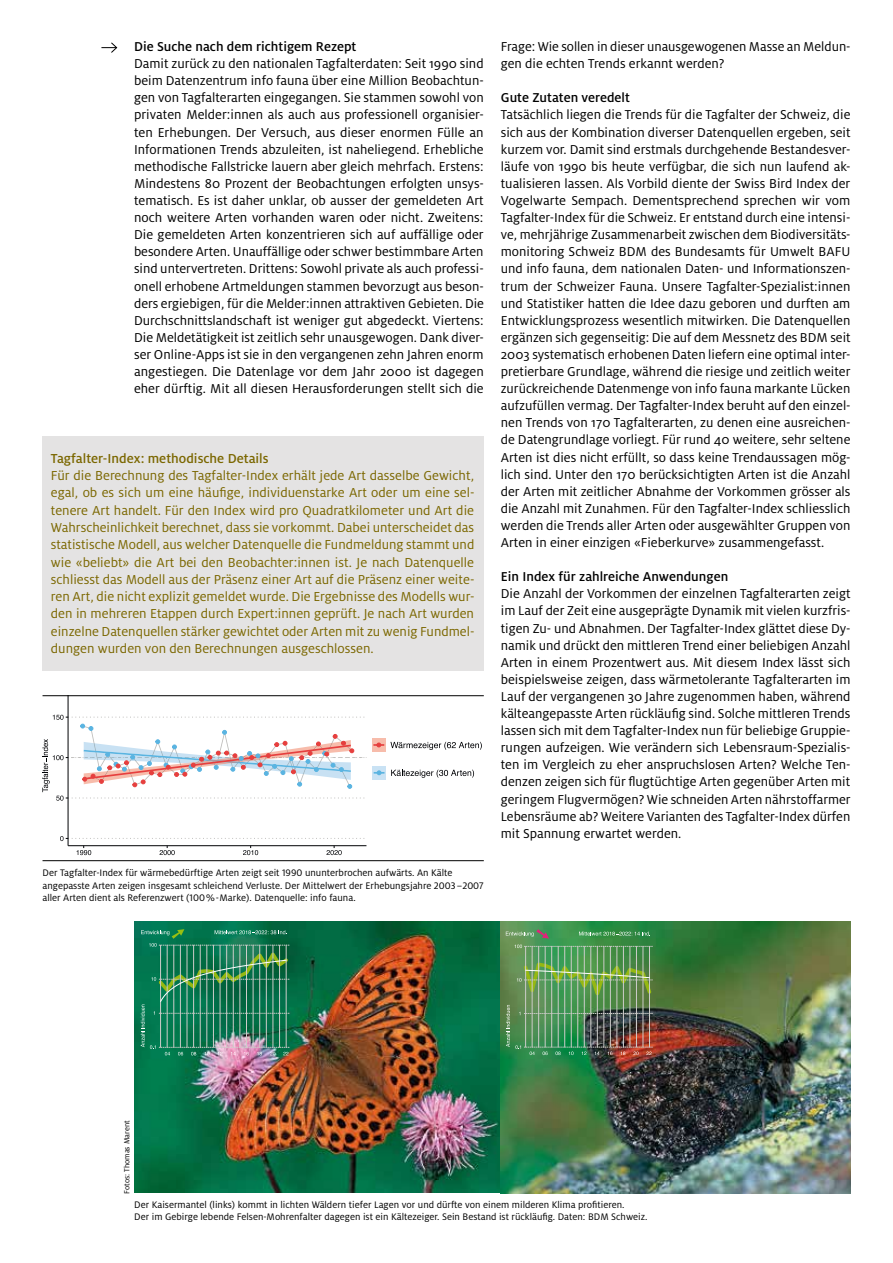
<style>
.page{position:relative;width:893px;height:1263px;background:#fff}
.page>*{position:absolute;margin:0;border:0;box-sizing:border-box;transform-origin:0 0}
.t1{font:14.4px/17.2px "Milo LF";color:#7b6700;text-align:justify}
.t2{font:500 14.4px "Milo LF";color:#7b6700}
.t3{font:14.25px/17.1px "Milo";color:#000;text-align:justify}
.t4{font:500 14.25px "Milo";color:#000}
.t5{font:10.5px/12.6px "Milo LF";color:#000}
.t6{font:8.25px "Milo";color:#000}
</style>
<div class="page">
<svg style="left:101px;top:42px;width:17px;height:11px"></svg>
<img style="left:134px;top:921px;width:367px;height:272px">
<img style="left:501px;top:921px;width:349px;height:272px">
<div style="left:43px;top:436px;width:441px;height:234px;background:#e4e3e3"></div>
<img style="left:141px;top:929px;width:148px;height:126px">
<hr style="left:525px;top:946px;width:1px;height:101px;background:#cdccc9">
<hr style="left:532px;top:946px;width:1px;height:101px;background:#cdccc9">
<hr style="left:538px;top:946px;width:1px;height:101px;background:#cdccc9">
<hr style="left:545px;top:946px;width:1px;height:101px;background:#cdccc9">
<hr style="left:551px;top:946px;width:1px;height:101px;background:#cdccc9">
<hr style="left:558px;top:946px;width:1px;height:101px;background:#cdccc9">
<hr style="left:564px;top:946px;width:1px;height:101px;background:#cdccc9">
<hr style="left:571px;top:946px;width:1px;height:101px;background:#cdccc9">
<hr style="left:577px;top:946px;width:1px;height:101px;background:#cdccc9">
<hr style="left:584px;top:946px;width:1px;height:101px;background:#cdccc9">
<hr style="left:591px;top:946px;width:1px;height:101px;background:#cdccc9">
<hr style="left:597px;top:946px;width:1px;height:101px;background:#cdccc9">
<hr style="left:604px;top:946px;width:1px;height:101px;background:#cdccc9">
<hr style="left:610px;top:946px;width:1px;height:101px;background:#cdccc9">
<hr style="left:617px;top:946px;width:1px;height:101px;background:#cdccc9">
<hr style="left:623px;top:946px;width:1px;height:101px;background:#cdccc9">
<hr style="left:630px;top:946px;width:1px;height:101px;background:#cdccc9">
<hr style="left:636px;top:946px;width:1px;height:101px;background:#cdccc9">
<hr style="left:643px;top:946px;width:1px;height:101px;background:#cdccc9">
<hr style="left:649px;top:946px;width:1px;height:101px;background:#cdccc9">
<svg style="left:506px;top:929px;width:43px;height:9px"></svg>
<svg style="left:579px;top:931px;width:71px;height:5px"></svg>
<svg style="left:515px;top:944px;width:138px;height:4px"></svg>
<img style="left:506px;top:960px;width:147px;height:95px">
<hr style="left:68px;top:696px;width:1px;height:150px;background:#000205">
<svg style="left:60px;top:836px;width:306px;height:19px"></svg>
<svg style="left:42px;top:715px;width:440px;height:86px"></svg>
<hr style="left:43px;top:695px;width:441px;height:1px;background:#000">
<hr style="left:43px;top:860px;width:441px;height:1px;background:#000">
<p class="t4" style="left:134px;top:38px;width:224px">Die Suche nach dem richtigem Rezept</p>
<p class="t3" style="left:134px;top:55px;width:351px">Damit zurück zu den nationalen Tagfalterdaten: Seit 1990 sind beim Datenzentrum info fauna über eine Million Beobachtun&shy;gen von Tagfalterarten eingegangen. Sie stammen sowohl von privaten Melder:innen als auch aus professionell organisier&shy;ten Erhebungen. Der Versuch, aus dieser enormen Fülle an Informationen Trends abzuleiten, ist naheliegend. Erhebliche methodische Fallstricke lauern aber gleich mehrfach. Erstens:<br>Mindestens 80 Prozent der Beobachtungen erfolgten unsys&shy;tematisch. Es ist daher unklar, ob ausser der gemeldeten Art noch weitere Arten vorhanden waren oder nicht. Zweitens:<br>Die gemeldeten Arten konzentrieren sich auf auffällige oder besondere Arten. Unauffällige oder schwer bestimmbare Arten sind untervertreten. Drittens: Sowohl private als auch professi&shy;onell erhobene Artmeldungen stammen bevorzugt aus beson&shy;ders ergiebigen, für die Melder:innen attraktiven Gebieten. Die Durchschnittslandschaft ist weniger gut abgedeckt. Viertens:<br>Die Meldetätigkeit ist zeitlich sehr unausgewogen. Dank diver&shy;ser Online-Apps ist sie in den vergangenen zehn Jahren enorm angestiegen. Die Datenlage vor dem Jahr 2000 ist dagegen eher dürftig. Mit all diesen Herausforderungen stellt sich die</p>
<p class="t2" style="left:51px;top:450px;width:219px">Tagfalter-Index: methodische Details</p>
<p class="t1" style="left:51px;top:467px;width:425px">Für die Berechnung des Tagfalter-Index erhält jede Art dasselbe Gewicht, egal, ob es sich um eine häufige, individuenstarke Art oder um eine sel&shy;tenere Art handelt. Für den Index wird pro Quadratkilometer und Art die Wahrscheinlichkeit berechnet, dass sie vorkommt. Dabei unterscheidet das statistische Modell, aus welcher Datenquelle die Fundmeldung stammt und wie «beliebt» die Art bei den Beobachter:innen ist. Je nach Datenquelle schliesst das Modell aus der Präsenz einer Art auf die Präsenz einer weite&shy;ren Art, die nicht explizit gemeldet wurde. Die Ergebnisse des Modells wur&shy;den in mehreren Etappen durch Expert:innen geprüft. Je nach Art wurden einzelne Datenquellen stärker gewichtet oder Arten mit zu wenig Fundmel&shy;dungen wurden von den Berechnungen ausgeschlossen.</p>
<p class="t5" style="left:43px;top:866px;width:443px">Der Tagfalter-Index für wärmebedürftige Arten zeigt seit 1990 ununterbrochen aufwärts. An Kälte angepasste Arten zeigen insgesamt schleichend Verluste. Der Mittelwert der Erhebungsjahre 2003–2007 aller Arten dient als Referenzwert (100%-Marke). Datenquelle: info fauna.</p>
<p class="t3" style="left:501px;top:38px;width:351px">Frage: Wie sollen in dieser unausgewogenen Masse an Meldun&shy;gen die echten Trends erkannt werden?</p>
<p class="t4" style="left:501px;top:90px;width:131px">Gute Zutaten veredelt</p>
<p class="t3" style="left:501px;top:106px;width:351px">Tatsächlich liegen die Trends für die Tagfalter der Schweiz, die sich aus der Kombination diverser Datenquellen ergeben, seit kurzem vor. Damit sind erstmals durchgehende Bestandesver&shy;läufe von 1990 bis heute verfügbar, die sich nun laufend ak&shy;tualisieren lassen. Als Vorbild diente der Swiss Bird Index der Vogelwarte Sempach. Dementsprechend sprechen wir vom Tagfalter-Index für die Schweiz. Er entstand durch eine intensi&shy;ve, mehrjährige Zusammenarbeit zwischen dem Biodiversitäts&shy;monitoring Schweiz BDM des Bundesamts für Umwelt BAFU und info fauna, dem nationalen Daten- und Informationszen&shy;trum der Schweizer Fauna. Unsere Tagfalter-Spezialist:innen und Statistiker hatten die Idee dazu geboren und durften am Entwicklungsprozess wesentlich mitwirken. Die Datenquellen ergänzen sich gegenseitig: Die auf dem Messnetz des BDM seit 2003 systematisch erhobenen Daten liefern eine optimal inter&shy;pretierbare Grundlage, während die riesige und zeitlich weiter zurückreichende Datenmenge von info fauna markante Lücken aufzufüllen vermag. Der Tagfalter-Index beruht auf den einzel&shy;nen Trends von 170 Tagfalterarten, zu denen eine ausreichen&shy;de Datengrundlage vorliegt. Für rund 40 weitere, sehr seltene Arten ist dies nicht erfüllt, so dass keine Trendaussagen mög&shy;lich sind. Unter den 170 berücksichtigten Arten ist die Anzahl der Arten mit zeitlicher Abnahme der Vorkommen grösser als die Anzahl mit Zunahmen. Für den Tagfalter-Index schliesslich werden die Trends aller Arten oder ausgewählter Gruppen von Arten in einer einzigen «Fieberkurve» zusammengefasst.</p>
<p class="t4" style="left:501px;top:568px;width:229px">Ein Index für zahlreiche Anwendungen</p>
<p class="t3" style="left:501px;top:585px;width:351px">Die Anzahl der Vorkommen der einzelnen Tagfalterarten zeigt im Lauf der Zeit eine ausgeprägte Dynamik mit vielen kurzfris&shy;tigen Zu- und Abnahmen. Der Tagfalter-Index glättet diese Dy&shy;namik und drückt den mittleren Trend einer beliebigen Anzahl Arten in einem Prozentwert aus. Mit diesem Index lässt sich beispielsweise zeigen, dass wärmetolerante Tagfalterarten im Lauf der vergangenen 30 Jahre zugenommen haben, während kälteangepasste Arten rückläufig sind. Solche mittleren Trends lassen sich mit dem Tagfalter-Index nun für beliebige Gruppie&shy;rungen aufzeigen. Wie verändern sich Lebensraum-Spezialis&shy;ten im Vergleich zu eher anspruchslosen Arten? Welche Ten&shy;denzen zeigen sich für flugtüchtige Arten gegenüber Arten mit geringem Flugvermögen? Wie schneiden Arten nährstoffarmer Lebensräume ab? Weitere Varianten des Tagfalter-Index dürfen mit Spannung erwartet werden.</p>
<p class="t6" style="left:122px;top:1194px;width:75px;rotate:-90deg">Fotos: Thomas Marent</p>
<p class="t5" style="left:134px;top:1198px;width:515px">Der Kaisermantel (links) kommt in lichten Wäldern tiefer Lagen vor und dürfte von einem milderen Klima profitieren.<br>Der im Gebirge lebende Felsen-Mohrenfalter dagegen ist ein Kältezeiger. Sein Bestand ist rückläufig. Daten: BDM Schweiz.</p>
</div>
